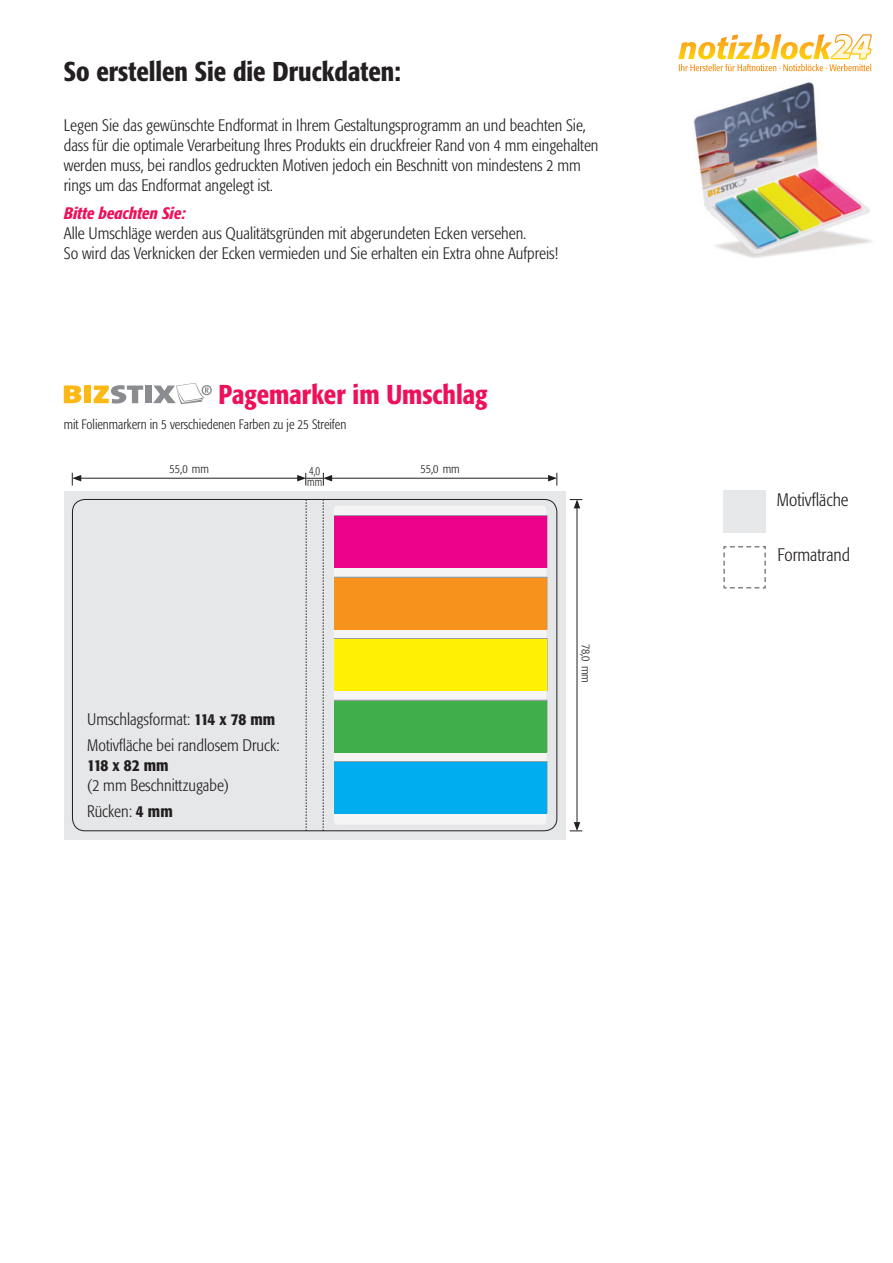
<style>
.page{position:relative;width:893px;height:1263px;background:#fff}
.page>*{position:absolute;margin:0;border:0;box-sizing:border-box;transform-origin:0 0}
.t1{font:500 condensed 27px "Formata";color:#231f20}
.t2{font:500 condensed 27px "Formata";color:#ee1059}
.t3{font:300 condensed 18px "Formata";color:#231f20}
.t4{font:300 condensed 16.5px/19.8px "Formata";color:#231f20}
.t5{font:italic 500 condensed 16.5px "Formata";color:#ee1059}
.t6{font:500 condensed 16.5px "Formata";letter-spacing:-.035em;color:#231f20}
.t7{font:300 condensed 13.5px "Formata";color:#231f20}
.t8{font:300 condensed 12px "Formata";color:#231f20}
.t9{font:300 condensed 12px "Formata";color:#231f20;scale:.88 1}
.s1{font-weight:500}
</style>
<div class="page">
<svg style="left:678px;top:34px;width:194px;height:37px"></svg>
<img style="left:694px;top:82px;width:178px;height:176px">
<div style="left:64px;top:491px;width:502px;height:348px;background:#e6e7e9"></div>
<div style="left:723px;top:491px;width:43px;height:42px;background:#e6e7e9"></div>
<svg style="left:723px;top:546px;width:43px;height:43px"></svg>
<svg style="left:306px;top:499px;width:1px;height:332px"></svg>
<svg style="left:323px;top:499px;width:1px;height:332px"></svg>
<hr style="left:330px;top:478px;width:220px;height:1px;background:#231f20">
<svg style="left:548px;top:473px;width:10px;height:13px"></svg>
<hr style="left:79px;top:478px;width:221px;height:1px;background:#231f20">
<svg style="left:72px;top:473px;width:9px;height:13px"></svg>
<svg style="left:297px;top:473px;width:35px;height:13px"></svg>
<hr style="left:577px;top:506px;width:1px;height:318px;background:#231f20">
<svg style="left:570px;top:499px;width:12px;height:9px"></svg>
<svg style="left:570px;top:822px;width:12px;height:10px"></svg>
<div style="left:334px;top:506px;width:212px;height:318px;background:#f5f5f6"></div>
<img style="left:334px;top:761px;width:214px;height:53px">
<div style="left:334px;top:762px;width:212px;height:52px;background:#00aeef"></div>
<img style="left:334px;top:699px;width:214px;height:53px">
<div style="left:334px;top:701px;width:212px;height:52px;background:#40ae49"></div>
<img style="left:334px;top:638px;width:214px;height:53px">
<div style="left:334px;top:639px;width:212px;height:52px;background:#fff101"></div>
<img style="left:334px;top:577px;width:214px;height:52px">
<div style="left:334px;top:578px;width:212px;height:52px;background:#f7931d"></div>
<img style="left:334px;top:515px;width:214px;height:53px">
<div style="left:334px;top:516px;width:212px;height:52px;background:#ed028c"></div>
<svg style="left:64px;top:385px;width:17px;height:18px"></svg>
<div style="left:84px;top:385px;width:6px;height:18px;background:#fcb814"></div>
<svg style="left:94px;top:385px;width:49px;height:18px"></svg>
<div style="left:145px;top:385px;width:6px;height:18px;background:#8a8c8f"></div>
<svg style="left:153px;top:383px;width:59px;height:21px"></svg>
<h1 class="t1" style="left:64px;top:55px;width:339px">So erstellen Sie die Druckdaten:</h1>
<p class="t4" style="left:64px;top:116px;width:536px">Legen Sie das gewünschte Endformat in Ihrem Gestaltungsprogramm an und beachten Sie, dass für die optimale Verarbeitung Ihres Produkts ein druckfreier Rand von 4 mm eingehalten werden muss, bei randlos gedruckten Motiven jedoch ein Beschnitt von mindestens 2 mm rings um das Endformat angelegt ist.</p>
<p class="t5" style="left:64px;top:203px;width:123px">Bitte beachten Sie:</p>
<p class="t4" style="left:64px;top:223px;width:496px">Alle Umschläge werden aus Qualitätsgründen mit abgerundeten Ecken versehen.<br>So wird das Verknicken der Ecken vermieden und Sie erhalten ein Extra ohne Aufpreis!</p>
<h1 class="t2" style="left:219px;top:378px;width:270px">Pagemarker im Umschlag</h1>
<p class="t7" style="left:64px;top:416px;width:284px">mit Folienmarkern in 5 verschiedenen Farben zu je 25 Streifen</p>
<p class="t8" style="left:170px;top:462px;width:41px">55,0 mm</p>
<p class="t9" style="left:309px;top:464px;width:14px">4,0</p>
<p class="t8" style="left:420px;top:462px;width:41px">55,0 mm</p>
<p class="t9" style="left:307px;top:474px;width:18px">mm</p>
<p class="t4" style="left:87px;top:706px;width:194px;line-height:26.2px">Umschlagsformat: <span class="s1">114 x 78 mm<br></span>Motivfläche bei randlosem Druck:</p>
<p class="t6" style="left:87px;top:755px;width:83px">118 x 82 mm</p>
<p class="t4" style="left:87px;top:772px;width:143px;line-height:26.2px">(2 mm Beschnittzugabe)<br>Rücken: <span class="s1">4 mm</span></p>
<p class="t8" style="left:593px;top:644px;width:40px;rotate:90deg">78,0 mm</p>
<p class="t3" style="left:777px;top:489px;width:73px">Motivfläche</p>
<p class="t3" style="left:777px;top:545px;width:74px">Formatrand</p>
</div>
